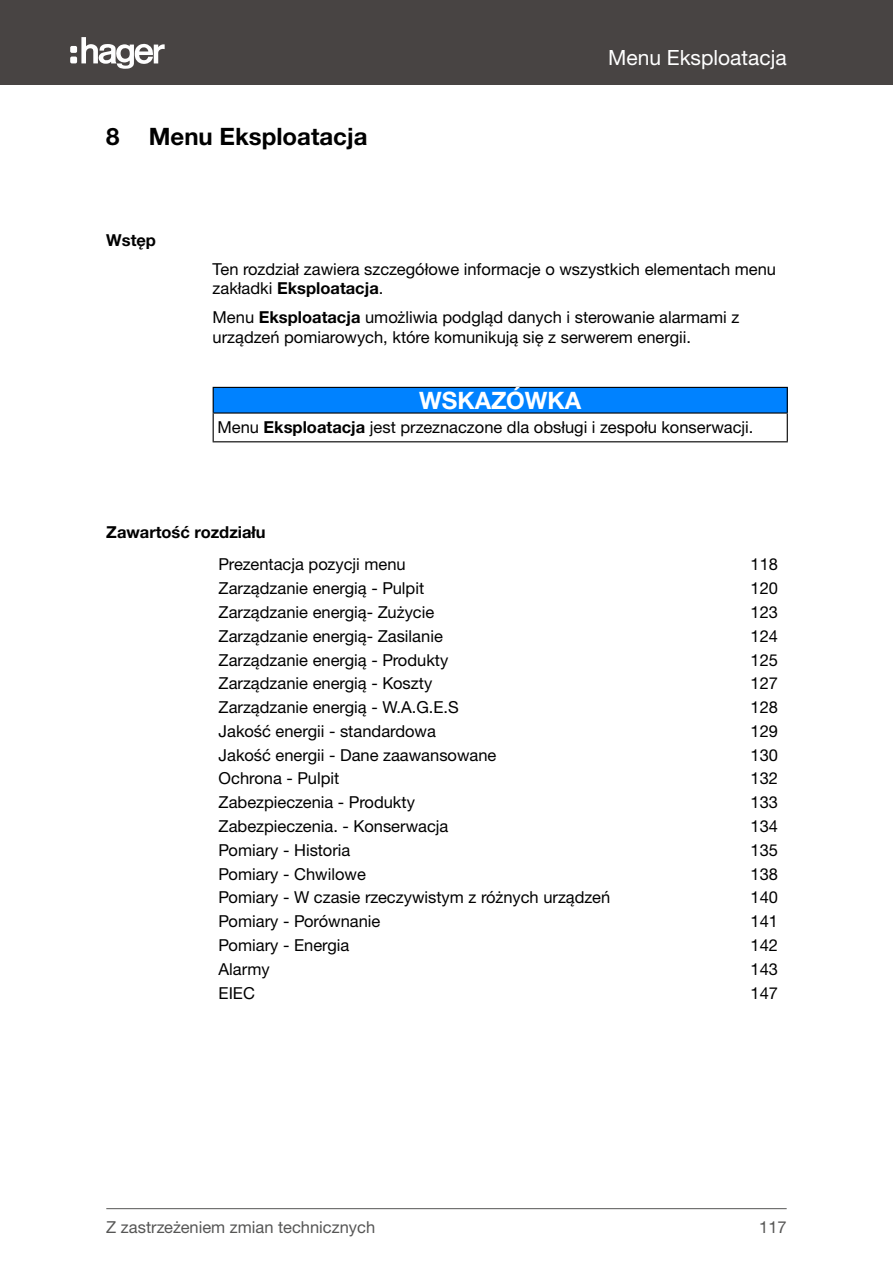
<style>
.page{position:relative;width:893px;height:1263px;background:#fff}
.page>*{position:absolute;margin:0;border:0;box-sizing:border-box;transform-origin:0 0}
.t1{font:700 24px "Helvetica Neue LTW1 G";color:#000}
.t2{font:700 24px "Helvetica Neue LTW1 G";color:#fff}
.t3{font:21px "Helvetica Neue LTW1 G";color:#fff}
.t4{font:16.5px/19.8px "Helvetica Neue LTW1 G";color:#000}
.t5{font:16.5px "Helvetica Neue LTW1 G";color:#565655}
.t6{font:700 16.5px "Helvetica Neue LTW1 G";color:#000}
.s1{font-weight:700}
</style>
<div class="page">
<div style="left:0;top:0;width:893px;height:85px;background:#484443"></div>
<svg style="left:81px;top:37px;width:84px;height:32px"></svg>
<div style="left:70px;top:46px;width:7px;height:7px;background:#fefefe;border-radius:2px"></div>
<div style="left:70px;top:57px;width:7px;height:6px;background:#fefefe;border-radius:2px"></div>
<hr style="left:106px;top:1208px;width:681px;height:1px;background:#565655">
<div style="left:213px;top:387px;width:574px;height:26px;background:#0082ff"></div>
<hr style="left:213px;top:441px;width:575px;height:1px;background:#000">
<hr style="left:213px;top:387px;width:575px;height:1px;background:#000">
<svg style="left:213px;top:388px;width:1px;height:53px"></svg>
<svg style="left:787px;top:388px;width:1px;height:53px"></svg>
<hr style="left:213px;top:412px;width:575px;height:2px;background:#000">
<h1 class="t1" style="left:106px;top:121px;width:263px">8 Menu Eksploatacja</h1>
<p class="t6" style="left:106px;top:230px;width:51px">Wstęp</p>
<p class="t3" style="left:608px;top:44px;width:180px">Menu Eksploatacja</p>
<p class="t4" style="left:213px;top:259px;width:565px">Ten rozdział zawiera szczegółowe informacje o wszystkich elementach menu zakładki <span class="s1">Eksploatacja</span>.</p>
<p class="t4" style="left:213px;top:307px;width:528px">Menu <span class="s1">Eksploatacja</span> umożliwia podgląd danych i sterowanie alarmami z urządzeń pomiarowych, które komunikują się z serwerem energii.</p>
<h1 class="t2" style="left:419px;top:385px;width:164px">WSKAZÓWKA</h1>
<p class="t4" style="left:217px;top:417px;width:537px">Menu <span class="s1">Eksploatacja</span> jest przeznaczone dla obsługi i zespołu konserwacji.</p>
<p class="t6" style="left:106px;top:522px;width:161px">Zawartość rozdziału</p>
<p class="t4" style="left:219px;top:555px;width:189px">Prezentacja pozycji menu</p>
<p class="t4" style="left:751px;top:555px;width:29px">118</p>
<p class="t4" style="left:219px;top:578px;width:207px">Zarządzanie energią - Pulpit</p>
<p class="t4" style="left:751px;top:578px;width:29px">120</p>
<p class="t4" style="left:219px;top:602px;width:217px">Zarządzanie energią- Zużycie</p>
<p class="t4" style="left:751px;top:602px;width:29px">123</p>
<p class="t4" style="left:219px;top:626px;width:226px">Zarządzanie energią- Zasilanie</p>
<p class="t4" style="left:751px;top:626px;width:29px">124</p>
<p class="t4" style="left:219px;top:650px;width:231px">Zarządzanie energią - Produkty</p>
<p class="t4" style="left:751px;top:650px;width:29px">125</p>
<p class="t4" style="left:219px;top:673px;width:215px">Zarządzanie energią - Koszty</p>
<p class="t4" style="left:751px;top:673px;width:29px">127</p>
<p class="t4" style="left:219px;top:697px;width:242px">Zarządzanie energią - W.A.G.E.S</p>
<p class="t4" style="left:751px;top:697px;width:29px">128</p>
<p class="t4" style="left:219px;top:721px;width:219px">Jakość energii - standardowa</p>
<p class="t4" style="left:751px;top:721px;width:29px">129</p>
<p class="t4" style="left:219px;top:745px;width:279px">Jakość energii - Dane zaawansowane</p>
<p class="t4" style="left:751px;top:745px;width:29px">130</p>
<p class="t4" style="left:219px;top:769px;width:122px">Ochrona - Pulpit</p>
<p class="t4" style="left:751px;top:769px;width:29px">132</p>
<p class="t4" style="left:219px;top:792px;width:198px">Zabezpieczenia - Produkty</p>
<p class="t4" style="left:751px;top:792px;width:29px">133</p>
<p class="t4" style="left:219px;top:816px;width:231px">Zabezpieczenia. - Konserwacja</p>
<p class="t4" style="left:751px;top:816px;width:29px">134</p>
<p class="t4" style="left:219px;top:840px;width:133px">Pomiary - Historia</p>
<p class="t4" style="left:751px;top:840px;width:29px">135</p>
<p class="t4" style="left:219px;top:864px;width:149px">Pomiary - Chwilowe</p>
<p class="t4" style="left:751px;top:864px;width:29px">138</p>
<p class="t4" style="left:219px;top:887px;width:393px">Pomiary - W czasie rzeczywistym z różnych urządzeń</p>
<p class="t4" style="left:751px;top:887px;width:29px">140</p>
<p class="t4" style="left:219px;top:911px;width:163px">Pomiary - Porównanie</p>
<p class="t4" style="left:751px;top:911px;width:29px">141</p>
<p class="t4" style="left:219px;top:935px;width:132px">Pomiary - Energia</p>
<p class="t4" style="left:751px;top:935px;width:29px">142</p>
<p class="t4" style="left:219px;top:959px;width:53px">Alarmy</p>
<p class="t4" style="left:751px;top:959px;width:29px">143</p>
<p class="t4" style="left:219px;top:982px;width:38px">EIEC</p>
<p class="t4" style="left:751px;top:982px;width:29px">147</p>
<p class="t5" style="left:106px;top:1217px;width:270px">Z zastrzeżeniem zmian technicznych</p>
<p class="t5" style="left:759px;top:1217px;width:29px">117</p>
</div>
